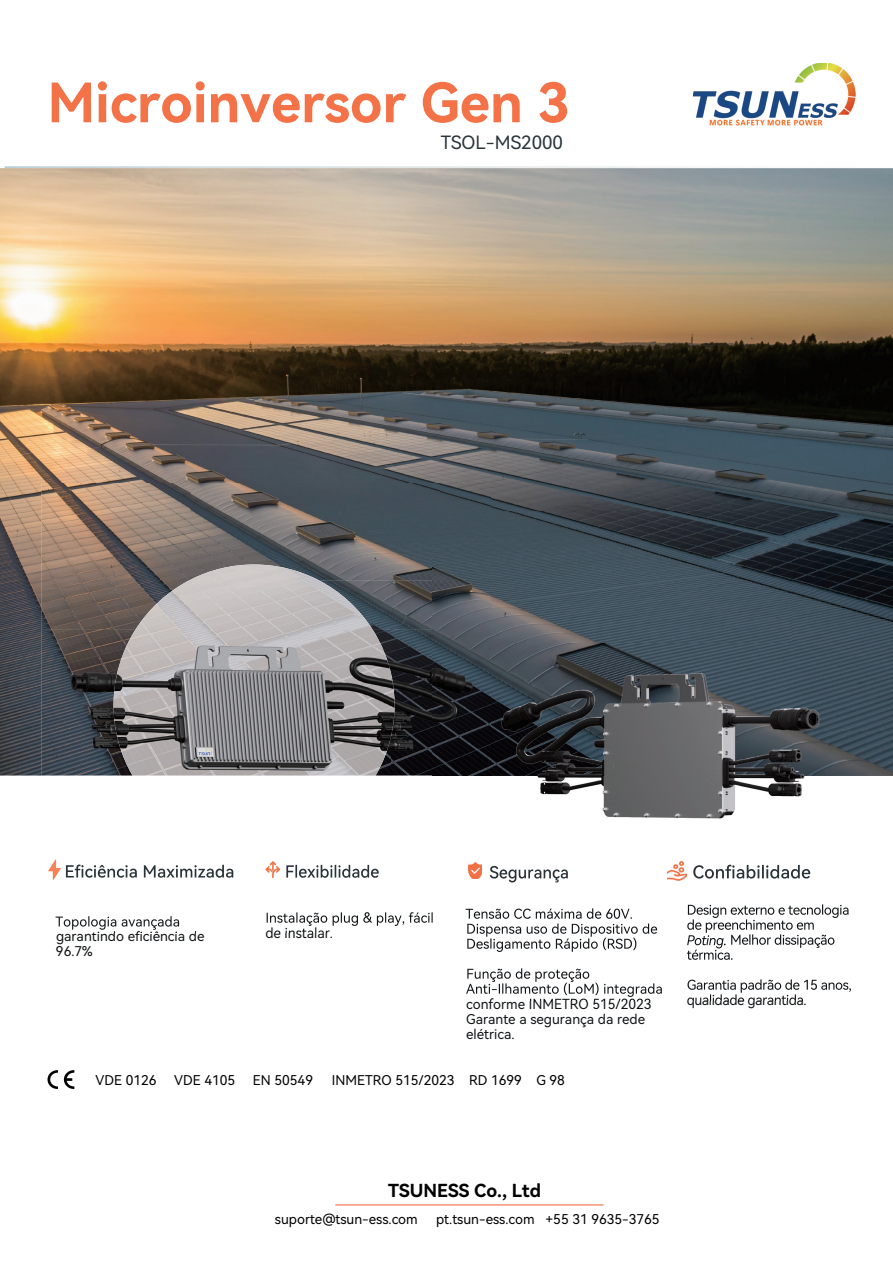
<style>
.page{position:relative;width:893px;height:1263px;background:#fff}
.page>*{position:absolute;margin:0;border:0;box-sizing:border-box;transform-origin:0 0}
.t1{font:54.3px "Harmony OS Sans SC Bold";color:#f37247}
.t2{font:18.3px "Harmony OS Sans SC";color:#293338}
.t3{font:18px "Harmony OS Sans SC Bold";color:#000001}
.t4{font:13.5px/15px "Harmony OS Sans SC";color:#111416}
.t5{font:13.5px "Harmony OS Sans";color:#000001}
.t6{font:13.5px "Harmony OS Sans SC";color:#000001}
.t7{font:13.5px "Harmony OS Sans SC";letter-spacing:-.03em;color:#111416}
</style>
<div class="page">
<img style="left:0;top:168px;width:893px;height:607px">
<img style="left:693px;top:63px;width:162px;height:62px">
<svg style="left:47px;top:1070px;width:27px;height:19px"></svg>
<hr style="left:335px;top:1204px;width:269px;height:1px;background:#f37146">
<img style="left:41px;top:775px;width:91px;height:143px">
<img style="left:41px;top:483px;width:150px;height:146px">
<img style="left:191px;top:483px;width:250px;height:97px">
<img style="left:441px;top:483px;width:50px;height:28px">
<img style="left:395px;top:580px;width:37px;height:49px">
<img style="left:41px;top:629px;width:73px;height:146px">
<img style="left:395px;top:629px;width:37px;height:49px">
<img style="left:395px;top:678px;width:37px;height:97px">
<svg style="left:66px;top:865px;width:8px;height:12px"></svg>
<img style="left:75px;top:864px;width:158px;height:14px">
<img style="left:56px;top:916px;width:124px;height:14px">
<img style="left:93px;top:931px;width:104px;height:2px">
<img style="left:267px;top:912px;width:165px;height:14px">
<img style="left:266px;top:927px;width:64px;height:6px">
<svg style="left:286px;top:865px;width:8px;height:13px"></svg>
<img style="left:295px;top:865px;width:84px;height:13px">
<svg style="left:266px;top:861px;width:14px;height:17px"></svg>
<img style="left:49px;top:859px;width:12px;height:20px">
<img style="left:132px;top:775px;width:244px;height:1px">
<img style="left:114px;top:564px;width:187px;height:211px">
<img style="left:301px;top:572px;width:94px;height:203px">
<img style="left:491px;top:775px;width:402px;height:208px">
<img style="left:491px;top:511px;width:402px;height:264px">
<img style="left:491px;top:908px;width:142px;height:11px">
<img style="left:467px;top:923px;width:191px;height:14px">
<img style="left:467px;top:938px;width:169px;height:14px">
<img style="left:467px;top:968px;width:123px;height:14px">
<img style="left:466px;top:983px;width:196px;height:14px">
<img style="left:490px;top:998px;width:160px;height:2px">
<img style="left:688px;top:904px;width:161px;height:14px">
<img style="left:687px;top:919px;width:127px;height:14px">
<img style="left:687px;top:935px;width:37px;height:13px">
<img style="left:727px;top:934px;width:108px;height:14px">
<img style="left:687px;top:949px;width:45px;height:11px">
<img style="left:687px;top:979px;width:164px;height:14px">
<img style="left:687px;top:994px;width:116px;height:6px">
<img style="left:499px;top:869px;width:69px;height:13px">
<svg style="left:693px;top:865px;width:11px;height:13px"></svg>
<img style="left:705px;top:865px;width:105px;height:13px">
<img style="left:667px;top:861px;width:20px;height:19px">
<img style="left:432px;top:511px;width:59px;height:399px">
<img style="left:466px;top:908px;width:25px;height:11px">
<img style="left:467px;top:923px;width:24px;height:10px">
<svg style="left:490px;top:866px;width:8px;height:12px"></svg>
<img style="left:468px;top:863px;width:14px;height:16px">
<h1 class="t1" style="left:47px;top:65px;width:524px">Microinversor Gen 3</h1>
<h2 class="t2" style="left:441px;top:130px;width:124px">TSOL-MS2000</h2>
<p class="t4" style="left:56px;top:929px;width:150px">garantindo eficiência de<br>96.7%</p>
<p class="t4" style="left:265px;top:925px;width:69px">de instalar.</p>
<p class="t4" style="left:466px;top:996px;width:187px">conforme INMETRO 515/2023<br>Garante a segurança da rede elétrica.</p>
<p class="t7" style="left:687px;top:990px;width:121px">qualidade garantida.</p>
<p class="t6" style="left:96px;top:1071px;width:62px">VDE 0126</p>
<p class="t6" style="left:174px;top:1071px;width:62px">VDE 4105</p>
<p class="t6" style="left:253px;top:1071px;width:62px">EN 50549</p>
<p class="t6" style="left:332px;top:1071px;width:234px">INMETRO 515/2023 RD 1699 G 98</p>
<h3 class="t3" style="left:388px;top:1177px;width:155px">TSUNESS Co., Ltd</h3>
<p class="t5" style="left:275px;top:1210px;width:144px">suporte@tsun-ess.com</p>
<p class="t5" style="left:436px;top:1210px;width:225px">pt.tsun-ess.com +55 31 9635-3765</p>
</div>
